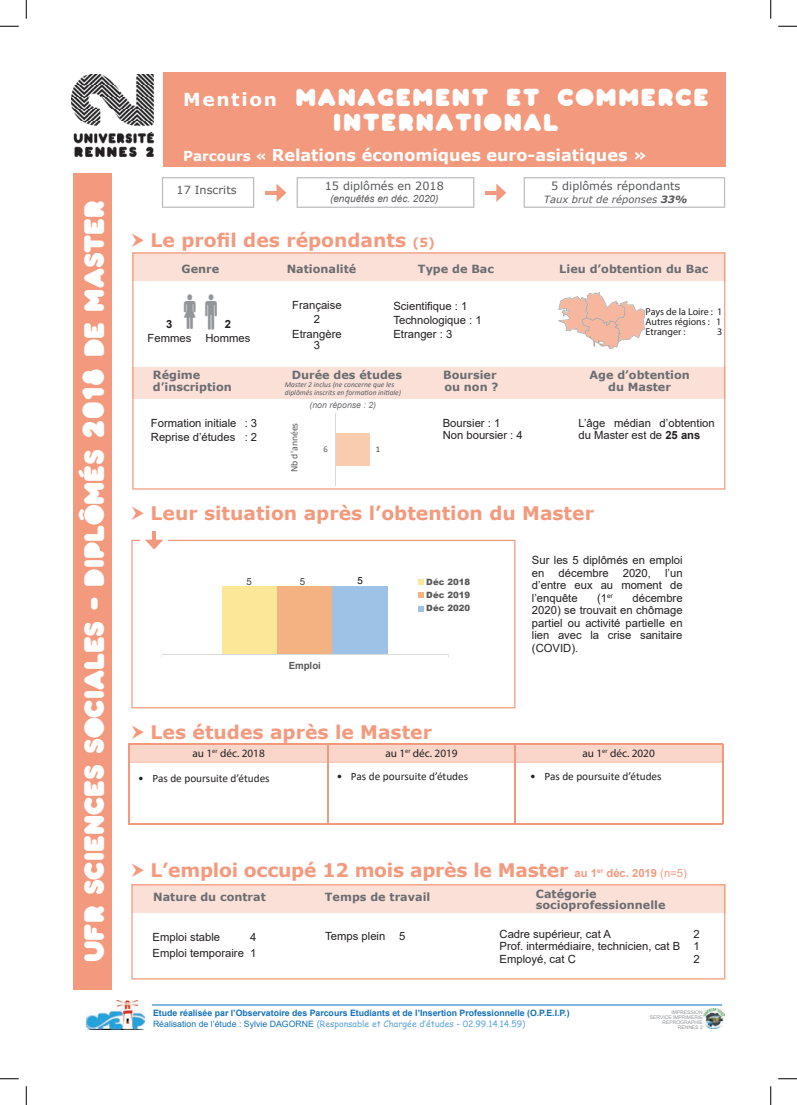
<style>
.page{position:relative;width:797px;height:1105px;background:#fff}
.page>*{position:absolute;margin:0;border:0;box-sizing:border-box;transform-origin:0 0}
.t1{font:27.5px "Pochoir Pleine";color:#fff}
.t2{font:24px/25px "Pochoir Pleine";letter-spacing:.07em;color:#fff;text-align:center}
.t3{font:700 18.75px "Verdana";color:#f39a7e}
.t4{font:700 16.25px "Verdana";color:#fff}
.t5{font:11.25px/12.5px "Arial";color:#231f20}
.t6{font:700 11.25px/11.2px "Verdana";color:#6c6d70}
.t7{font:11.25px "Calibri";color:#231f20}
.t8{font:11.25px "Verdana";color:#57585a}
.t9{font:11.25px "Myriad Pro";color:#231f20}
.t10{font:700 11.25px "Arial";color:#231f20}
.t11{font:10px/10px "Myriad Pro";color:#231f20;text-align:justify}
.t12{font:italic 10px "Verdana";color:#57585a}
.t13{font:italic 10px "Arial";color:#57585a}
.t14{font:700 9.88px "Arial";letter-spacing:-.02em;color:#595959}
.t15{font:9.88px "Arial";color:#404040}
.t16{font:9.88px "Arial";color:#040503}
.t17{font:9.75px "Calibri";letter-spacing:-.005em;color:#595959}
.t18{font:700 8.75px "Arial";color:#1270b9}
.t19{font:8.75px "Comic Sans MS";color:#63a8d9}
.t20{font:italic 8.75px "Arial";color:#6c6d70}
.t21{font:900 8.62px/13.5px "Arial";color:#595959;text-align:justify}
.t22{font:8.62px "Calibri";color:#595959}
.t23{font:8.62px "Calibri";color:#404040}
.t24{font:italic 7.5px/7.5px "Calibri";color:#57585a}
.t25{font:5px/5px "Arial";color:#939598;text-align:right}
.s1{font-size:30px}
.s2{font-family:"Verdana";font-weight:700;font-size:18px}
.s3{font-size:13.75px}
.s4{font-size:12.5px}
.s5{font-weight:700}
.s6{font-family:"Arial";font-size:11.25px}
.s7{font-family:"Arial";font-weight:400;font-size:11.25px}
.s8{font-family:"Arial";color:#1270b9}
</style>
<div class="page">
<hr style="left:153px;top:1004px;width:569px;height:1px;background:#82b8e0">
<img style="left:703px;top:1009px;width:21px;height:20px">
<img style="left:86px;top:1000px;width:58px;height:30px">
<svg style="left:132px;top:252px;width:593px;height:238px"></svg>
<div style="left:163px;top:72px;width:562px;height:95px;background:#f39a7e"></div>
<img style="left:72px;top:74px;width:81px;height:83px">
<svg style="left:162px;top:177px;width:92px;height:31px"></svg>
<svg style="left:296px;top:177px;width:178px;height:31px"></svg>
<svg style="left:523px;top:177px;width:202px;height:31px"></svg>
<hr style="left:485px;top:191px;width:15px;height:4px;background:#f39a7e">
<svg style="left:496px;top:184px;width:10px;height:18px"></svg>
<hr style="left:265px;top:191px;width:15px;height:4px;background:#f39a7e">
<svg style="left:276px;top:184px;width:10px;height:18px"></svg>
<div style="left:73px;top:173px;width:39px;height:816px;background:#f39a7e"></div>
<svg style="left:131px;top:884px;width:594px;height:95px"></svg>
<hr style="left:129px;top:761px;width:199px;height:2px;background:#f8cdbf">
<hr style="left:329px;top:761px;width:185px;height:2px;background:#f8cdbf">
<hr style="left:515px;top:761px;width:207px;height:2px;background:#f8cdbf">
<hr style="left:128px;top:762px;width:1px;height:62px;background:#f39a7e">
<hr style="left:328px;top:762px;width:1px;height:62px;background:#f39a7e">
<hr style="left:514px;top:762px;width:1px;height:62px;background:#f39a7e">
<hr style="left:722px;top:762px;width:1px;height:62px;background:#f39a7e">
<hr style="left:128px;top:824px;width:200px;height:1px;background:#f39a7e">
<hr style="left:328px;top:824px;width:186px;height:1px;background:#f39a7e">
<hr style="left:514px;top:824px;width:209px;height:1px;background:#f39a7e">
<svg style="left:131px;top:540px;width:384px;height:168px"></svg>
<div style="left:141px;top:530px;width:27px;height:26px;background:#fff"></div>
<hr style="left:152px;top:531px;width:4px;height:12px;background:#f39a7e">
<svg style="left:145px;top:540px;width:18px;height:10px"></svg>
<div style="left:336px;top:433px;width:34px;height:33px;background:#f9ccad"></div>
<hr style="left:335px;top:413px;width:1px;height:73px;background:#d9d9d8">
<div style="left:222px;top:587px;width:55px;height:68px;background:#fce698"></div>
<div style="left:277px;top:587px;width:55px;height:68px;background:#f4b181"></div>
<div style="left:332px;top:587px;width:56px;height:68px;background:#9dc2e5"></div>
<hr style="left:162px;top:654px;width:286px;height:1px;background:#d9d9d8">
<svg style="left:418px;top:579px;width:6px;height:5px"></svg>
<svg style="left:418px;top:593px;width:6px;height:5px"></svg>
<svg style="left:418px;top:606px;width:6px;height:6px"></svg>
<svg style="left:0;top:25px;width:19px;height:2px"></svg>
<svg style="left:778px;top:25px;width:19px;height:2px"></svg>
<svg style="left:0;top:1078px;width:19px;height:1px"></svg>
<svg style="left:778px;top:1078px;width:19px;height:1px"></svg>
<svg style="left:25px;top:0;width:2px;height:19px"></svg>
<svg style="left:25px;top:1086px;width:2px;height:19px"></svg>
<svg style="left:770px;top:0;width:1px;height:19px"></svg>
<svg style="left:770px;top:1086px;width:1px;height:19px"></svg>
<svg style="left:184px;top:294px;width:12px;height:35px"></svg>
<svg style="left:205px;top:294px;width:12px;height:36px"></svg>
<svg style="left:128px;top:743px;width:595px;height:19px;background:#f9cec0"></svg>
<h1 class="t1" style="left:77px;top:962px;width:763px;rotate:-90deg">UFR SCIENCES SOCIALES - DIPLÔMÉS <span class="s1">2018</span> DE MASTER</h1>
<h2 class="t2" style="left:183px;top:84px;width:527px"><span class="s2">Mention</span> MANAGEMENT ET COMMERCE<br>INTERNATIONAL</h2>
<h3 class="t4" style="left:183px;top:144px;width:465px"><span class="s3">Parcours «</span> Relations économiques euro-asiatiques »</h3>
<p class="t8" style="left:177px;top:183px;width:62px">17 Inscrits</p>
<p class="t8" style="left:325px;top:179px;width:121px">15 diplômés en 2018</p>
<p class="t13" style="left:330px;top:192px;width:110px">(enquêtés en déc. 2020)</p>
<h3 class="t3" style="left:151px;top:227px;width:286px">Le profil des répondants <span class="s4">(5)</span></h3>
<p class="t8" style="left:551px;top:179px;width:131px">5 diplômés répondants</p>
<p class="t12" style="left:544px;top:192px;width:145px">Taux brut de réponses <span class="s5">33%</span></p>
<p class="t6" style="left:182px;top:263px;width:39px">Genre</p>
<p class="t6" style="left:287px;top:263px;width:71px">Nationalité</p>
<p class="t6" style="left:418px;top:263px;width:78px">Type de Bac</p>
<p class="t6" style="left:559px;top:263px;width:151px">Lieu d’obtention du Bac</p>
<p class="t10" style="left:166px;top:316px;width:8px">3</p>
<p class="t5" style="left:148px;top:332px;width:45px">Femmes</p>
<p class="t10" style="left:225px;top:316px;width:8px">2</p>
<p class="t5" style="left:205px;top:332px;width:46px">Hommes</p>
<p class="t5" style="left:292px;top:298px;width:51px;line-height:13.8px;text-align:center">Française<br>2</p>
<p class="t5" style="left:292px;top:328px;width:51px;line-height:11.2px;text-align:center">Etrangère<br>3</p>
<p class="t5" style="left:393px;top:299px;width:90px;line-height:13.8px">Scientifique : 1<br>Technologique : 1<br>Etranger : 3</p>
<p class="t11" style="left:645px;top:306px;width:78px">Pays de la Loire : 1<br>Autres régions : 1<br>Etranger :</p>
<p class="t11" style="left:717px;top:326px;width:7px">3</p>
<p class="t6" style="left:153px;top:369px;width:49px">Régime</p>
<p class="t6" style="left:292px;top:369px;width:112px">Durée des études</p>
<p class="t6" style="left:443px;top:369px;width:55px">Boursier</p>
<p class="t6" style="left:589px;top:369px;width:102px">Age d’obtention</p>
<p class="t6" style="left:153px;top:381px;width:80px">d’inscription</p>
<p class="t6" style="left:444px;top:381px;width:56px">ou non ?</p>
<p class="t6" style="left:608px;top:381px;width:64px">du Master</p>
<p class="t24" style="left:285px;top:381px;width:118px">Master 2 inclus (ne concerne que les diplômés inscrits en formation initiale)</p>
<p class="t20" style="left:309px;top:399px;width:68px">(non réponse : 2)</p>
<p class="t5" style="left:151px;top:416px;width:108px;line-height:13.8px">Formation initiale : 3<br>Reprise d’études : 2</p>
<p class="t5" style="left:443px;top:417px;width:82px">Boursier : 1<br>Non boursier : 4</p>
<p class="t5" style="left:578px;top:417px;width:138px">L’âge médian d’obtention du Master est de <span class="s5">25 ans</span></p>
<p class="t17" style="left:287px;top:472px;width:50px;rotate:-90deg">Nb d'années</p>
<p class="t22" style="left:323px;top:443px;width:6px">6</p>
<p class="t23" style="left:376px;top:443px;width:6px">1</p>
<h3 class="t3" style="left:151px;top:500px;width:445px">Leur situation après l’obtention du Master</h3>
<p class="t15" style="left:247px;top:574px;width:7px">5</p>
<p class="t15" style="left:300px;top:575px;width:7px">5</p>
<p class="t16" style="left:357px;top:574px;width:7px">5</p>
<p class="t14" style="left:289px;top:659px;width:33px">Emploi</p>
<p class="t21" style="left:426px;top:574px;width:46px">Déc 2018<br>Déc 2019<br>Déc 2020</p>
<h3 class="t3" style="left:151px;top:719px;width:283px">Les études après le Master</h3>
<p class="t5" style="left:532px;top:554px;width:152px">Sur les 5 diplômés en emploi en</p>
<p class="t5" style="left:532px;top:566px;width:152px;text-align:justify;text-indent:133px">l’un d’entre eux au moment de l’enquête</p>
<p class="t5" style="left:558px;top:566px;width:52px">décembre</p>
<p class="t5" style="left:622px;top:566px;width:30px">2020,</p>
<p class="t5" style="left:597px;top:591px;width:17px">(1<sup>er</sup></p>
<p class="t5" style="left:532px;top:591px;width:152px;text-align:justify;text-indent:101px">décembre 2020) se trouvait en chômage partiel ou activité partielle en lien avec la crise sanitaire (COVID).</p>
<p class="t9" style="left:192px;top:746px;width:74px">au 1<sup>er</sup> déc. 2018</p>
<p class="t9" style="left:385px;top:746px;width:74px">au 1<sup>er</sup> déc. 2019</p>
<p class="t9" style="left:582px;top:746px;width:74px">au 1<sup>er</sup> déc. 2020</p>
<p class="t7" style="left:138px;top:770px;width:133px">• Pas de poursuite d’études</p>
<p class="t7" style="left:337px;top:768px;width:133px">• Pas de poursuite d’études</p>
<p class="t7" style="left:530px;top:768px;width:133px">• Pas de poursuite d’études</p>
<h3 class="t3" style="left:151px;top:857px;width:537px">L’emploi occupé 12 mois après le Master <span class="s6">au 1</span><sup>er</sup> <span class="s6">déc. 2019</span> <span class="s7">(n=5)</span></h3>
<p class="t6" style="left:153px;top:891px;width:114px">Nature du contrat</p>
<p class="t6" style="left:325px;top:891px;width:107px">Temps de travail</p>
<p class="t6" style="left:536px;top:888px;width:131px">Catégorie socioprofessionnelle</p>
<p class="t5" style="left:153px;top:931px;width:69px">Emploi stable</p>
<p class="t5" style="left:153px;top:929px;width:105px;line-height:16.2px;text-align:right">4<br>Emploi temporaire 1</p>
<p class="t5" style="left:325px;top:929px;width:82px">Temps plein 5</p>
<p class="t5" style="left:499px;top:927px;width:113px">Cadre supérieur, cat A</p>
<p class="t5" style="left:499px;top:927px;width:202px;text-align:justify;text-indent:194px">2<br>Prof. intermédiaire, technicien, cat B 1<br>Employé, cat C</p>
<p class="t5" style="left:693px;top:952px;width:8px">2</p>
<p class="t18" style="left:153px;top:1007px;width:418px">Etude réalisée par l’Observatoire des Parcours Etudiants et de l’Insertion Professionnelle (O.P.E.I.P.)</p>
<p class="t19" style="left:153px;top:1017px;width:374px"><span class="s8">Réalisation de l’étude : Sylvie DAGORNE</span> (Responsable et Chargée d‛études - 02.99.14.14.59)</p>
<p class="t25" style="left:650px;top:1010px;width:54px">IMPRESSION<br>SERVICE IMPRIMERIE<br>REPROGRAPHIE<br>RENNES 2</p>
</div>
